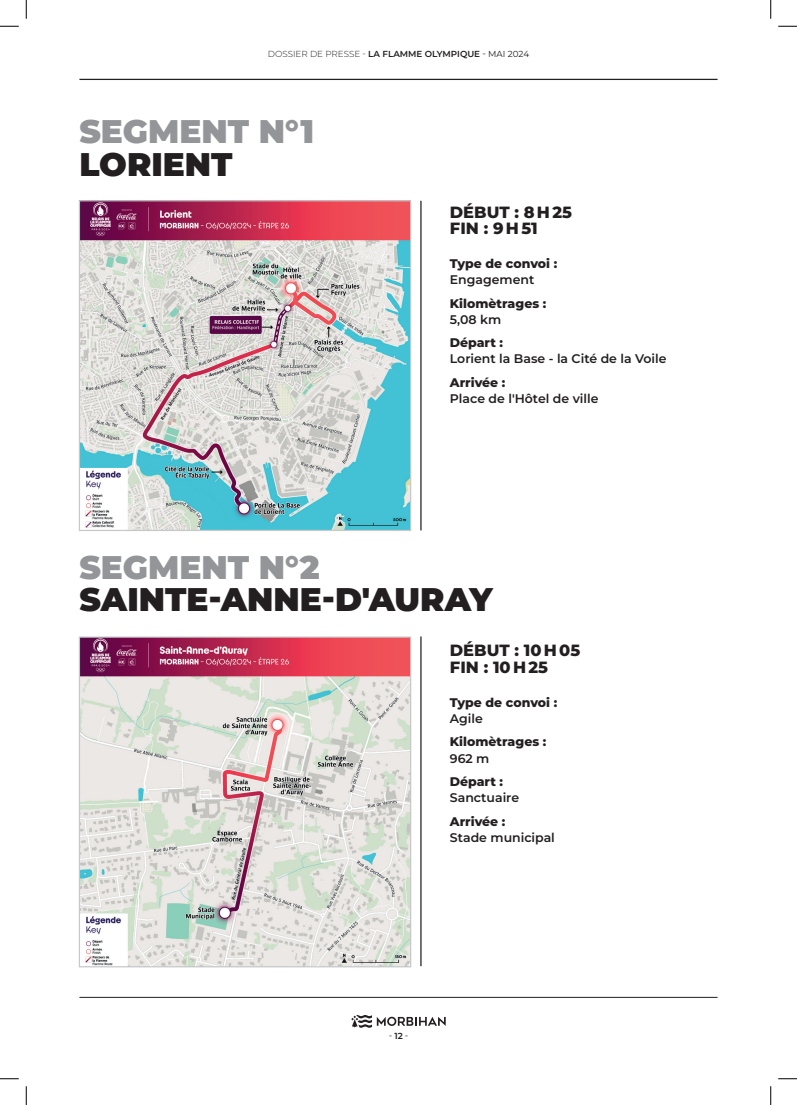
<style>
.page{position:relative;width:797px;height:1105px;background:#fff}
.page>*{position:absolute;margin:0;border:0;box-sizing:border-box;transform-origin:0 0}
.t1{font:900 32.75px "Montserrat";color:#231f20}
.t2{font:900 32.75px "Montserrat";color:#939598}
.t3{font:800 16.25px/16.9px "Montserrat";color:#231f20}
.t4{font:600 12.5px "Montserrat";color:#231f20}
.t5{font:800 12.5px "Montserrat";color:#231f20}
.t6{font:600 8.75px "Montserrat";color:#231f20}
.t7{font:8.75px "Montserrat";color:#231f20}
.s1{font-weight:300}
.s2{font-weight:400}
.s3{font-weight:600}
</style>
<div class="page">
<hr style="left:79px;top:79px;width:638px;height:1px;background:#231f20">
<hr style="left:79px;top:997px;width:638px;height:1px;background:#231f20">
<svg style="left:351px;top:1015px;width:94px;height:13px"></svg>
<img style="left:81px;top:202px;width:328px;height:327px">
<div style="left:79px;top:200px;width:332px;height:331px;border:1px solid #c7c8ca"></div>
<img style="left:81px;top:638px;width:328px;height:327px">
<div style="left:79px;top:636px;width:332px;height:331px;border:1px solid #c7c8ca"></div>
<hr style="left:420px;top:201px;width:1px;height:329px;background:#231f20">
<hr style="left:420px;top:636px;width:1px;height:330px;background:#231f20">
<svg style="left:0;top:25px;width:19px;height:2px"></svg>
<svg style="left:778px;top:25px;width:19px;height:2px"></svg>
<svg style="left:0;top:1078px;width:19px;height:1px"></svg>
<svg style="left:778px;top:1078px;width:19px;height:1px"></svg>
<svg style="left:25px;top:0;width:2px;height:19px"></svg>
<svg style="left:25px;top:1086px;width:2px;height:19px"></svg>
<svg style="left:770px;top:0;width:1px;height:19px"></svg>
<svg style="left:770px;top:1086px;width:1px;height:19px"></svg>
<p class="t6" style="left:268px;top:48px;width:263px"><span class="s1">DOSSIER DE PRESSE -</span> LA FLAMME OLYMPIQUE <span class="s2">- MAI 2024</span></p>
<h1 class="t2" style="left:79px;top:110px;width:236px">SEGMENT N°1</h1>
<h1 class="t1" style="left:79px;top:142px;width:155px">LORIENT</h1>
<h2 class="t3" style="left:450px;top:202px;width:124px">DÉBUT : 8 H 25<br>FIN : 9 H 51</h2>
<p class="t5" style="left:450px;top:254px;width:109px">Type de convoi :</p>
<p class="t4" style="left:450px;top:271px;width:86px">Engagement</p>
<p class="t5" style="left:450px;top:294px;width:98px">Kilomètrages :</p>
<p class="t4" style="left:450px;top:311px;width:53px">5,08 km</p>
<p class="t5" style="left:450px;top:333px;width:55px">Départ :</p>
<p class="t4" style="left:450px;top:351px;width:218px">Lorient la Base - la Cité de la Voile</p>
<p class="t5" style="left:450px;top:373px;width:57px">Arrivée :</p>
<p class="t4" style="left:450px;top:390px;width:150px">Place de l'Hôtel de ville</p>
<h1 class="t2" style="left:79px;top:545px;width:242px">SEGMENT N°2</h1>
<h1 class="t1" style="left:79px;top:578px;width:415px">SAINTE-ANNE-D'AURAY</h1>
<h2 class="t3" style="left:450px;top:641px;width:132px">DÉBUT : 10 H 05<br>FIN : 10 H 25</h2>
<p class="t5" style="left:450px;top:693px;width:109px">Type de convoi :</p>
<p class="t4" style="left:450px;top:710px;width:34px">Agile</p>
<p class="t5" style="left:450px;top:733px;width:98px">Kilomètrages :</p>
<p class="t4" style="left:450px;top:750px;width:41px">962 m</p>
<p class="t5" style="left:450px;top:772px;width:55px">Départ :</p>
<p class="t4" style="left:450px;top:789px;width:71px">Sanctuaire</p>
<p class="t5" style="left:450px;top:812px;width:57px">Arrivée :</p>
<p class="t4" style="left:450px;top:829px;width:106px">Stade municipal</p>
<p class="t7" style="left:389px;top:1030px;width:21px">- <span class="s3">12</span> -</p>
</div>
